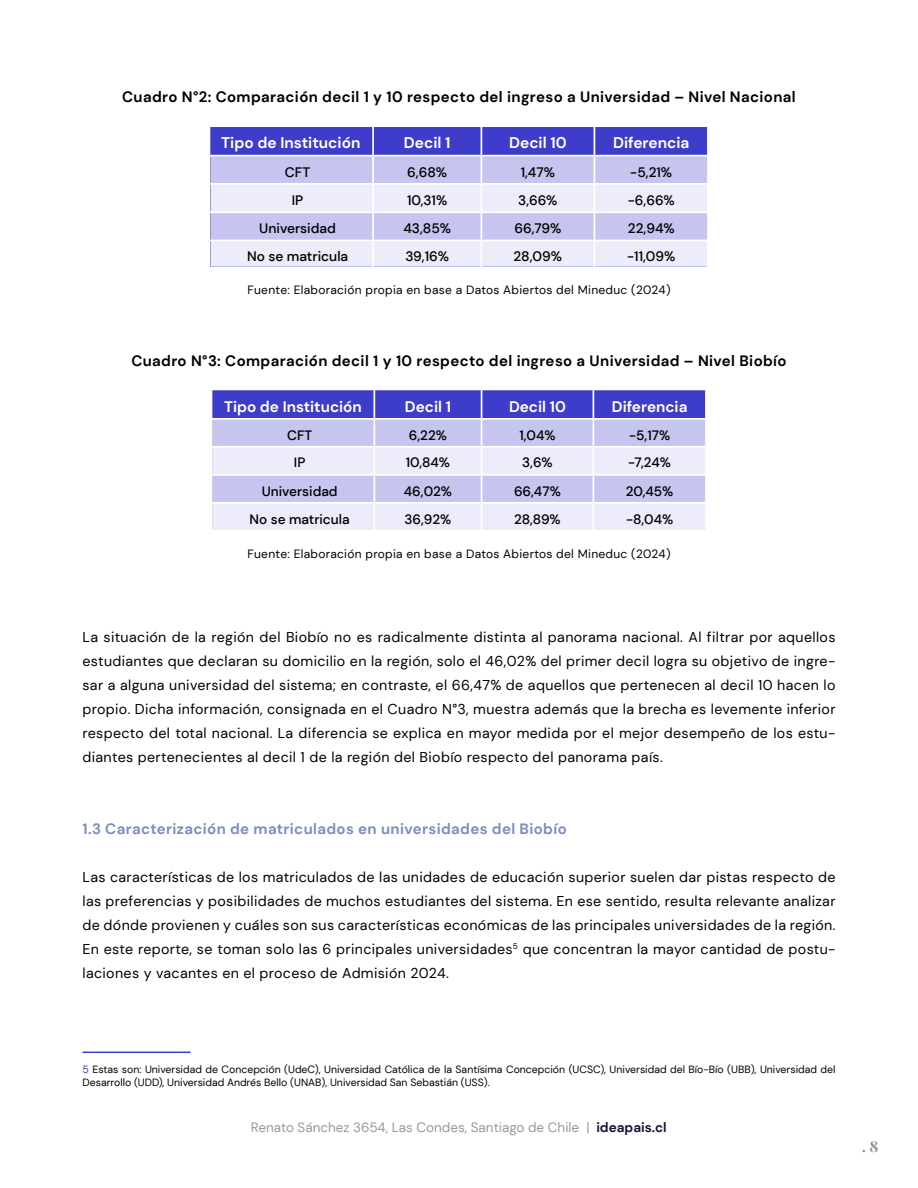
<style>
.page{position:relative;width:918px;height:1188px;background:#fff}
.page>*{position:absolute;margin:0;border:0;box-sizing:border-box;transform-origin:0 0}
.t1{font:700 15.45px "DM Sans";color:#fff}
.t2{font:700 15.3px "DM Sans";color:#fff}
.t3{font:700 15px "DM Sans";letter-spacing:.025em;color:#000}
.t4{font:700 15px "DM Sans";letter-spacing:.025em;color:#798dbf}
.t5{font:800 15px "Playfair Display";color:#999}
.t6{font:14.25px/24px "DM Sans";letter-spacing:.025em;color:#000;text-align:justify}
.t7{font:500 13.65px "DM Sans";color:#000}
.t8{font:13.5px "DM Sans";color:#999}
.t9{font:12px "DM Sans";letter-spacing:.025em;color:#000}
.t10{font:10.5px/12.6px "DM Sans";color:#000}
.s1{color:#3e3cca}
.s2{font-weight:700;color:#161233}
</style>
<div class="page">
<hr style="left:82px;top:1052px;width:108px;height:1px;background:#3e3cca">
<svg style="left:211px;top:127px;width:497px;height:140px;background:#bbbbec"></svg>
<hr style="left:211px;top:240px;width:162px;height:1px;background:#fff">
<hr style="left:373px;top:240px;width:108px;height:1px;background:#fff">
<hr style="left:481px;top:240px;width:113px;height:1px;background:#fff">
<hr style="left:594px;top:240px;width:113px;height:1px;background:#fff">
<svg style="left:212px;top:390px;width:494px;height:140px;background:#bbbbec"></svg>
<hr style="left:212px;top:502px;width:162px;height:2px;background:#fff">
<hr style="left:374px;top:502px;width:108px;height:2px;background:#fff">
<hr style="left:482px;top:502px;width:111px;height:2px;background:#fff">
<hr style="left:593px;top:502px;width:113px;height:2px;background:#fff">
<p class="t3" style="left:122px;top:88px;width:675px">Cuadro N°2: Comparación decil 1 y 10 respecto del ingreso a Universidad – Nivel Nacional</p>
<p class="t1" style="left:221px;top:133px;width:141px">Tipo de Institución</p>
<p class="t1" style="left:404px;top:133px;width:48px">Decil 1</p>
<p class="t1" style="left:509px;top:133px;width:59px">Decil 10</p>
<p class="t1" style="left:613px;top:133px;width:78px">Diferencia</p>
<p class="t7" style="left:285px;top:163px;width:27px">CFT</p>
<p class="t7" style="left:407px;top:163px;width:41px">6,68%</p>
<p class="t7" style="left:521px;top:163px;width:36px">1,47%</p>
<p class="t7" style="left:630px;top:163px;width:43px">-5,21%</p>
<p class="t7" style="left:292px;top:191px;width:13px">IP</p>
<p class="t7" style="left:407px;top:191px;width:42px">10,31%</p>
<p class="t7" style="left:518px;top:191px;width:41px">3,66%</p>
<p class="t7" style="left:628px;top:191px;width:49px">-6,66%</p>
<p class="t7" style="left:259px;top:220px;width:78px">Universidad</p>
<p class="t7" style="left:403px;top:220px;width:49px">43,85%</p>
<p class="t7" style="left:514px;top:220px;width:49px">66,79%</p>
<p class="t7" style="left:628px;top:220px;width:48px">22,94%</p>
<p class="t7" style="left:247px;top:248px;width:103px">No se matricula</p>
<p class="t7" style="left:406px;top:248px;width:45px">39,16%</p>
<p class="t7" style="left:514px;top:248px;width:50px">28,09%</p>
<p class="t7" style="left:627px;top:248px;width:50px">-11,09%</p>
<p class="t9" style="left:247px;top:282px;width:425px">Fuente: Elaboración propia en base a Datos Abiertos del Mineduc (2024)</p>
<p class="t3" style="left:131px;top:352px;width:657px">Cuadro N°3: Comparación decil 1 y 10 respecto del ingreso a Universidad – Nivel Biobío</p>
<p class="t2" style="left:224px;top:397px;width:139px">Tipo de Institución</p>
<p class="t2" style="left:405px;top:397px;width:48px">Decil 1</p>
<p class="t2" style="left:509px;top:397px;width:58px">Decil 10</p>
<p class="t2" style="left:612px;top:397px;width:77px">Diferencia</p>
<p class="t7" style="left:287px;top:426px;width:27px">CFT</p>
<p class="t7" style="left:409px;top:426px;width:40px">6,22%</p>
<p class="t7" style="left:519px;top:426px;width:38px">1,04%</p>
<p class="t7" style="left:629px;top:426px;width:43px">-5,17%</p>
<p class="t7" style="left:294px;top:454px;width:13px">IP</p>
<p class="t7" style="left:406px;top:454px;width:46px">10,84%</p>
<p class="t7" style="left:522px;top:454px;width:32px">3,6%</p>
<p class="t7" style="left:628px;top:454px;width:44px">-7,24%</p>
<p class="t7" style="left:262px;top:482px;width:77px">Universidad</p>
<p class="t7" style="left:404px;top:482px;width:50px">46,02%</p>
<p class="t7" style="left:514px;top:482px;width:48px">66,47%</p>
<p class="t7" style="left:626px;top:482px;width:49px">20,45%</p>
<p class="t7" style="left:250px;top:510px;width:102px">No se matricula</p>
<p class="t7" style="left:405px;top:510px;width:48px">36,92%</p>
<p class="t7" style="left:514px;top:510px;width:48px">28,89%</p>
<p class="t7" style="left:626px;top:510px;width:49px">-8,04%</p>
<p class="t9" style="left:247px;top:546px;width:425px">Fuente: Elaboración propia en base a Datos Abiertos del Mineduc (2024)</p>
<p class="t6" style="left:82px;top:625px;width:755px">La situación de la región del Biobío no es radicalmente distinta al panorama nacional. Al filtrar por aquellos estudiantes que declaran su domicilio en la región, solo el 46,02% del primer decil logra su objetivo de ingre&shy;sar a alguna universidad del sistema; en contraste, el 66,47% de aquellos que pertenecen al decil 10 hacen lo propio. Dicha información, consignada en el Cuadro N°3, muestra además que la brecha es levemente inferior respecto del total nacional. La diferencia se explica en mayor medida por el mejor desempeño de los estu&shy;diantes pertenecientes al decil 1 de la región del Biobío respecto del panorama país.</p>
<p class="t4" style="left:82px;top:819px;width:486px">1.3 Caracterización de matriculados en universidades del Biobío</p>
<p class="t6" style="left:82px;top:865px;width:755px">Las características de los matriculados de las unidades de educación superior suelen dar pistas respecto de las preferencias y posibilidades de muchos estudiantes del sistema. En ese sentido, resulta relevante analizar de dónde provienen y cuáles son sus características económicas de las principales universidades de la región.<br>En este reporte, se toman solo las 6 principales universidades<sup>5</sup> que concentran la mayor cantidad de postu&shy;laciones y vacantes en el proceso de Admisión 2024.</p>
<p class="t10" style="left:82px;top:1063px;width:754px"><span class="s1">5</span> Estas son: Universidad de Concepción (UdeC), Universidad Católica de la Santísima Concepción (UCSC), Universidad del Bío-Bío (UBB), Universidad del<br>Desarrollo (UDD), Universidad Andrés Bello (UNAB), Universidad San Sebastián (USS).</p>
<p class="t8" style="left:251px;top:1118px;width:417px">Renato Sánchez 3654, Las Condes, Santiago de Chile | <span class="s2">ideapais.cl</span></p>
<p class="t5" style="left:862px;top:1135px;width:18px">. 8</p>
</div>
